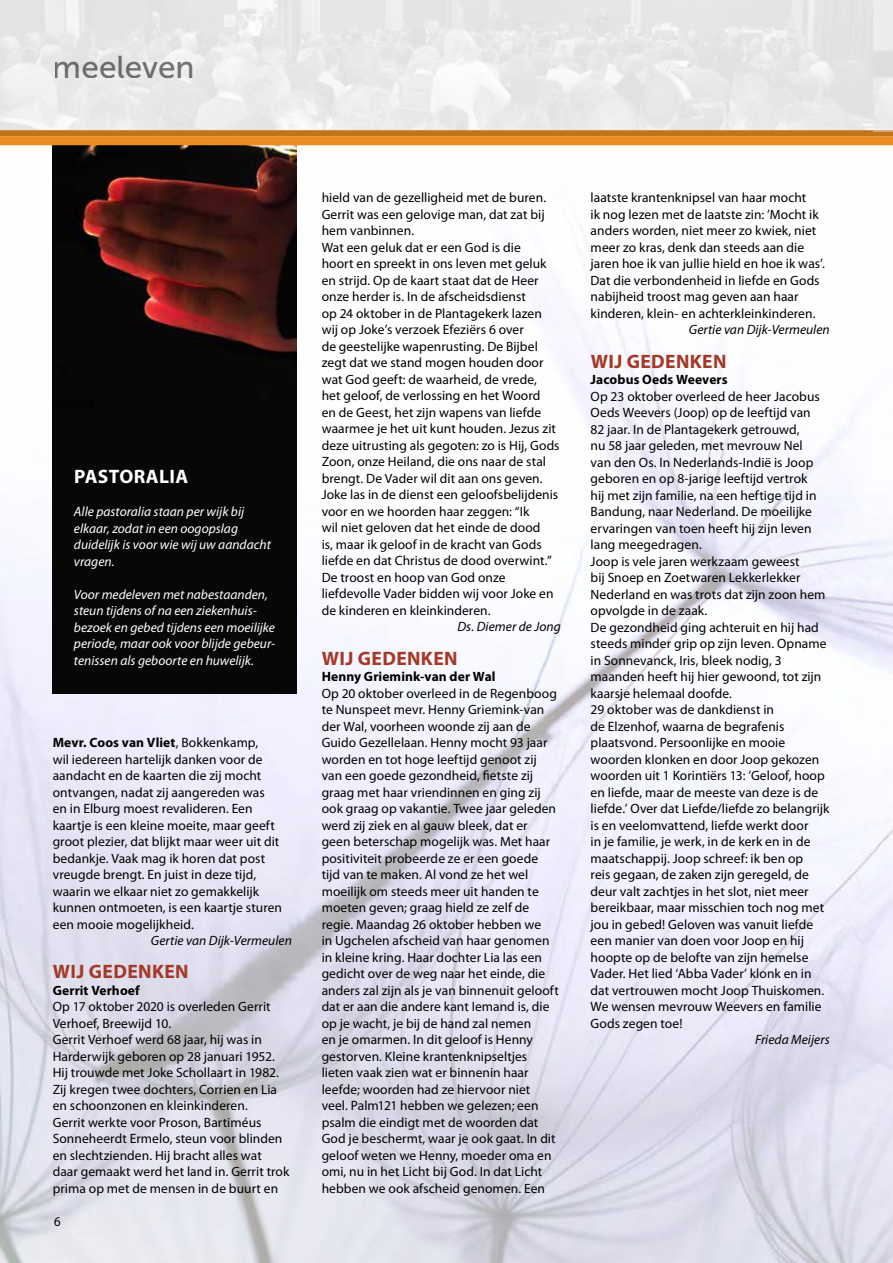
<style>
.page{position:relative;width:893px;height:1263px;background:#fff}
.page>*{position:absolute;margin:0;border:0;box-sizing:border-box;transform-origin:0 0}
.t1{font:31.5px "Museo Sans 500";color:#77787b}
.t2{font:700 19.5px "Myriad Pro";letter-spacing:.02em;color:#a43927}
.t3{font:700 19.5px "Myriad Pro";letter-spacing:.02em;color:#fff}
.t4{font:13.5px/16.5px "Myriad Pro";letter-spacing:.005em;color:#000}
.t5{font:italic 13.5px/16.5px "Myriad Pro";color:#fff}
.t6{font:italic 13.5px "Myriad Pro";letter-spacing:.005em;color:#000}
.t7{font:700 13.5px "Myriad Pro";letter-spacing:.01em;color:#000}
.t8{font:13.5px "Myriad Pro";letter-spacing:.005em;color:#000;scale:.95 1}
.s1{font-weight:700}
</style>
<div class="page">
<img style="left:0;top:145px;width:893px;height:1118px">
<img style="left:53px;top:145px;width:243px;height:548px">
<div style="left:0;top:136px;width:893px;height:9px;background:#eb8c23"></div>
<div style="left:0;top:130px;width:893px;height:6px;background:#c2741b"></div>
<img style="left:874px;top:0;width:19px;height:132px">
<h1 class="t1" style="left:53px;top:50px;width:143px">meeleven</h1>
<h2 class="t3" style="left:74px;top:464px;width:115px">Pastoralia</h2>
<p class="t5" style="left:74px;top:503px;width:198px">Alle pastoralia staan per wijk bij elkaar, zodat in een oogopslag duidelijk is voor wie wij uw aandacht vragen.</p>
<p class="t5" style="left:74px;top:585px;width:203px">Voor medeleven met nabestaanden, steun tijdens of na een ziekenhuis&shy;bezoek en gebed tijdens een moeilijke periode, maar ook voor blijde gebeur&shy;tenissen als geboorte en huwelijk.</p>
<p class="t4" style="left:53px;top:734px;width:231px"><span class="s1">Mevr. Coos van Vliet</span>, Bokkenkamp,<br>wil iedereen hartelijk danken voor de aandacht en de kaarten die zij mocht ontvangen, nadat zij aangereden was en in Elburg moest revalideren. Een kaartje is een kleine moeite, maar geeft groot plezier, dat blijkt maar weer uit dit bedankje. Vaak mag ik horen dat post vreugde brengt. En juist in deze tijd, waarin we elkaar niet zo gemakkelijk kunnen ontmoeten, is een kaartje sturen een mooie mogelijkheid.</p>
<p class="t6" style="left:151px;top:932px;width:142px">Gertie van Dijk-Vermeulen</p>
<h2 class="t2" style="left:53px;top:959px;width:137px">Wij gedenken</h2>
<p class="t7" style="left:53px;top:981px;width:89px">Gerrit Verhoef</p>
<p class="t4" style="left:53px;top:998px;width:238px">Op 17 oktober 2020 is overleden Gerrit Verhoef, Breewijd 10.<br>Gerrit Verhoef werd 68 jaar, hij was in Harderwijk geboren op 28 januari 1952.<br>Hij trouwde met Joke Schollaart in 1982.<br>Zij kregen twee dochters, Corrien en Lia en schoonzonen en kleinkinderen.<br>Gerrit werkte voor Proson, Bartiméus Sonneheerdt Ermelo, steun voor blinden en slechtzienden. Hij bracht alles wat daar gemaakt werd het land in. Gerrit trok prima op met de mensen in de buurt en</p>
<p class="t8" style="left:54px;top:1213px;width:8px">6</p>
<p class="t4" style="left:322px;top:189px;width:239px">hield van de gezelligheid met de buren.<br>Gerrit was een gelovige man, dat zat bij hem vanbinnen.<br>Wat een geluk dat er een God is die<br>hoort en spreekt in ons leven met geluk en strijd. Op de kaart staat dat de Heer onze herder is. In de afscheidsdienst<br>op 24 oktober in de Plantagekerk lazen wij op Joke’s verzoek Efeziërs 6 over<br>de geestelijke wapenrusting. De Bijbel zegt dat we stand mogen houden door wat God geeft: de waarheid, de vrede,<br>het geloof, de verlossing en het Woord<br>en de Geest, het zijn wapens van liefde waarmee je het uit kunt houden. Jezus zit deze uitrusting als gegoten: zo is Hij, Gods Zoon, onze Heiland, die ons naar de stal brengt. De Vader wil dit aan ons geven.<br>Joke las in de dienst een geloofsbelijdenis voor en we hoorden haar zeggen: “Ik<br>wil niet geloven dat het einde de dood<br>is, maar ik geloof in de kracht van Gods liefde en dat Christus de dood overwint.” De troost en hoop van God onze liefdevolle Vader bidden wij voor Joke en de kinderen en kleinkinderen.</p>
<p class="t6" style="left:457px;top:619px;width:105px">Ds. Diemer de Jong</p>
<h2 class="t2" style="left:322px;top:645px;width:137px">Wij gedenken</h2>
<p class="t7" style="left:322px;top:668px;width:175px">Henny Griemink-van der Wal</p>
<p class="t4" style="left:322px;top:685px;width:239px">Op 20 oktober overleed in de Regenboog te Nunspeet mevr. Henny Griemink-van der Wal, voorheen woonde zij aan de Guido Gezellelaan. Henny mocht 93 jaar worden en tot hoge leeftijd genoot zij van een goede gezondheid, fietste zij graag met haar vriendinnen en ging zij ook graag op vakantie. Twee jaar geleden werd zij ziek en al gauw bleek, dat er geen beterschap mogelijk was. Met haar positiviteit probeerde ze er een goede tijd van te maken. Al vond ze het wel moeilijk om steeds meer uit handen te moeten geven; graag hield ze zelf de regie. Maandag 26 oktober hebben we<br>in Ugchelen afscheid van haar genomen in kleine kring. Haar dochter Lia las een gedicht over de weg naar het einde, die anders zal zijn als je van binnenuit gelooft dat er aan die andere kant Iemand is, die op je wacht, je bij de hand zal nemen<br>en je omarmen. In dit geloof is Henny gestorven. Kleine krantenknipseltjes lieten vaak zien wat er binnenin haar leefde; woorden had ze hiervoor niet veel. Palm121 hebben we gelezen; een psalm die eindigt met de woorden dat God je beschermt, waar je ook gaat. In dit geloof weten we Henny, moeder oma en omi, nu in het Licht bij God. In dat Licht hebben we ook afscheid genomen. Een</p>
<p class="t4" style="left:591px;top:189px;width:236px">laatste krantenknipsel van haar mocht<br>ik nog lezen met de laatste zin: ’Mocht ik anders worden, niet meer zo kwiek, niet meer zo kras, denk dan steeds aan die jaren hoe ik van jullie hield en hoe ik was’.<br>Dat die verbondenheid in liefde en Gods nabijheid troost mag geven aan haar kinderen, klein- en achterkleinkinderen.</p>
<p class="t6" style="left:689px;top:322px;width:142px">Gertie van Dijk-Vermeulen</p>
<h2 class="t2" style="left:591px;top:348px;width:137px">Wij gedenken</h2>
<p class="t7" style="left:591px;top:371px;width:139px">Jacobus Oeds Weevers</p>
<p class="t4" style="left:591px;top:388px;width:240px">Op 23 oktober overleed de heer Jacobus Oeds Weevers (Joop) op de leeftijd van<br>82 jaar. In de Plantagekerk getrouwd,<br>nu 58 jaar geleden, met mevrouw Nel<br>van den Os. In Nederlands-Indië is Joop geboren en op 8-jarige leeftijd vertrok<br>hij met zijn familie, na een heftige tijd in Bandung, naar Nederland. De moeilijke ervaringen van toen heeft hij zijn leven lang meegedragen.<br>Joop is vele jaren werkzaam geweest<br>bij Snoep en Zoetwaren Lekkerlekker Nederland en was trots dat zijn zoon hem opvolgde in de zaak.<br>De gezondheid ging achteruit en hij had steeds minder grip op zijn leven. Opname in Sonnevanck, Iris, bleek nodig, 3 maanden heeft hij hier gewoond, tot zijn kaarsje helemaal doofde.<br>29 oktober was de dankdienst in<br>de Elzenhof, waarna de begrafenis plaatsvond. Persoonlijke en mooie woorden klonken en door Joop gekozen woorden uit 1 Korintiërs 13: ’Geloof, hoop en liefde, maar de meeste van deze is de liefde.’ Over dat Liefde/liefde zo belangrijk is en veelomvattend, liefde werkt door<br>in je familie, je werk, in de kerk en in de maatschappij. Joop schreef: ik ben op<br>reis gegaan, de zaken zijn geregeld, de deur valt zachtjes in het slot, niet meer bereikbaar, maar misschien toch nog met jou in gebed! Geloven was vanuit liefde een manier van doen voor Joop en hij hoopte op de belofte van zijn hemelse Vader. Het lied ‘Abba Vader’ klonk en in dat vertrouwen mocht Joop Thuiskomen.<br>We wensen mevrouw Weevers en familie Gods zegen toe!</p>
<p class="t6" style="left:755px;top:1031px;width:76px">Frieda Meijers</p>
</div>
